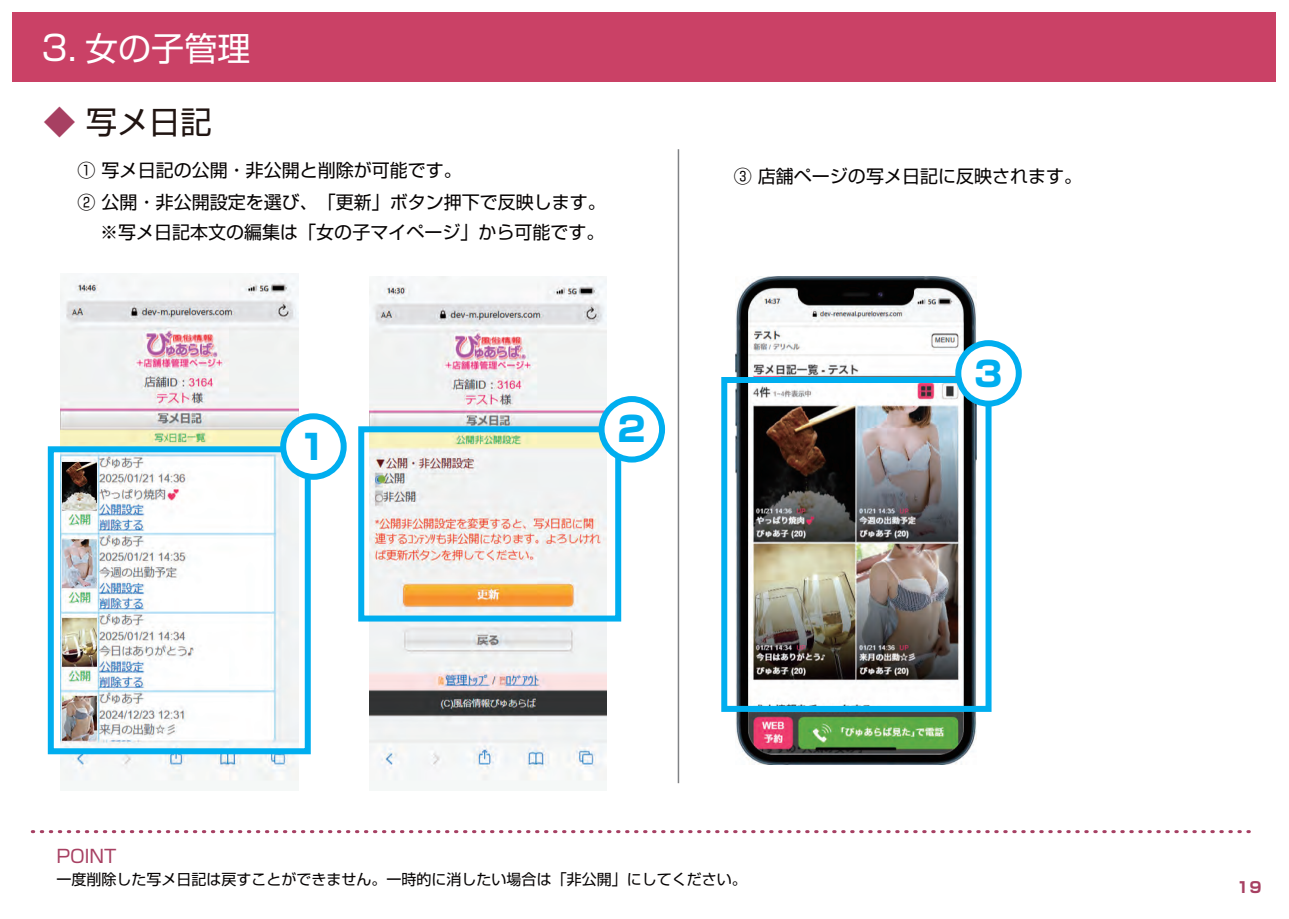
<style>
.page{position:relative;width:1289px;height:919px;background:#fff}
.page>*{position:absolute;margin:0;border:0;box-sizing:border-box;transform-origin:0 0}
.t1{font:800 34.5px "Shin Go Pro";color:#00aeef}
.t2{font:33px "Shin Go Pr 5";color:#fff}
.t3{font:31.5px "Shin Go Pr 5";color:#211512}
.t4{font:18px "Shin Go Pr 5";color:#060303}
.t5{font:18px "Shin Go Pro";color:#a74062}
.t6{font:15px "Shin Go Pr 5";color:#060303}
.t7{font:700 15px "Shin Go Pro";color:#a74062}
.s1{font-family:"Shin Go Pro";font-size:34.5px}
.s2{color:#a74062}
</style>
<div class="page">
<div style="left:13px;top:13px;width:1263px;height:69px;background:#ca4166"></div>
<svg style="left:32px;top:830px;width:1219px;height:3px"></svg>
<img style="left:369px;top:277px;width:237px;height:504px">
<img style="left:60px;top:274px;width:238px;height:507px">
<div style="left:48px;top:446px;width:263px;height:308px;border:6px solid #00aeef"></div>
<div style="left:283px;top:416px;width:61px;height:61px;background:#fff;border-radius:50%"></div>
<div style="left:280px;top:413px;width:67px;height:67px;border:6px solid #00aeef;border-radius:50%"></div>
<div style="left:358px;top:426px;width:263px;height:195px;border:6px solid #00aeef"></div>
<div style="left:601px;top:399px;width:61px;height:60px;background:#fff;border-radius:50%"></div>
<div style="left:598px;top:396px;width:67px;height:66px;border:6px solid #00aeef;border-radius:50%"></div>
<hr style="left:677px;top:149px;width:2px;height:634px;background:#808285">
<img style="left:735px;top:276px;width:241px;height:488px">
<div style="left:721px;top:377px;width:270px;height:334px;border:6px solid #00aeef"></div>
<div style="left:958px;top:343px;width:60px;height:60px;background:#fff;border-radius:50%"></div>
<div style="left:955px;top:340px;width:66px;height:66px;border:6px solid #00aeef;border-radius:50%"></div>
<h2 class="t2" style="left:41px;top:21px;width:210px"><span class="s1">3.</span> 女の子管理</h2>
<h3 class="t3" style="left:44px;top:96px;width:169px"><span class="s2">◆</span> 写メ日記</h3>
<p class="t4" style="left:78px;top:156px;width:385px">① 写メ日記の公開・非公開と削除が可能です。</p>
<p class="t4" style="left:78px;top:187px;width:529px">② 公開・非公開設定を選び、「更新」ボタン押下で反映します。</p>
<p class="t4" style="left:100px;top:217px;width:506px">※写メ日記本文の編集は「女の子マイページ」から可能です。</p>
<h1 class="t1" style="left:299px;top:419px;width:30px">1</h1>
<h1 class="t1" style="left:617px;top:402px;width:30px">2</h1>
<p class="t4" style="left:734px;top:161px;width:349px">③ 店舗ページの写メ日記に反映されます。</p>
<h1 class="t1" style="left:974px;top:346px;width:30px">3</h1>
<p class="t5" style="left:56px;top:841px;width:61px">POINT</p>
<p class="t6" style="left:56px;top:867px;width:691px">一度削除した写メ日記は戻すことができません。一時的に消したい場合は「非公開」にしてください。</p>
<p class="t7" style="left:1236px;top:874px;width:26px">19</p>
</div>
